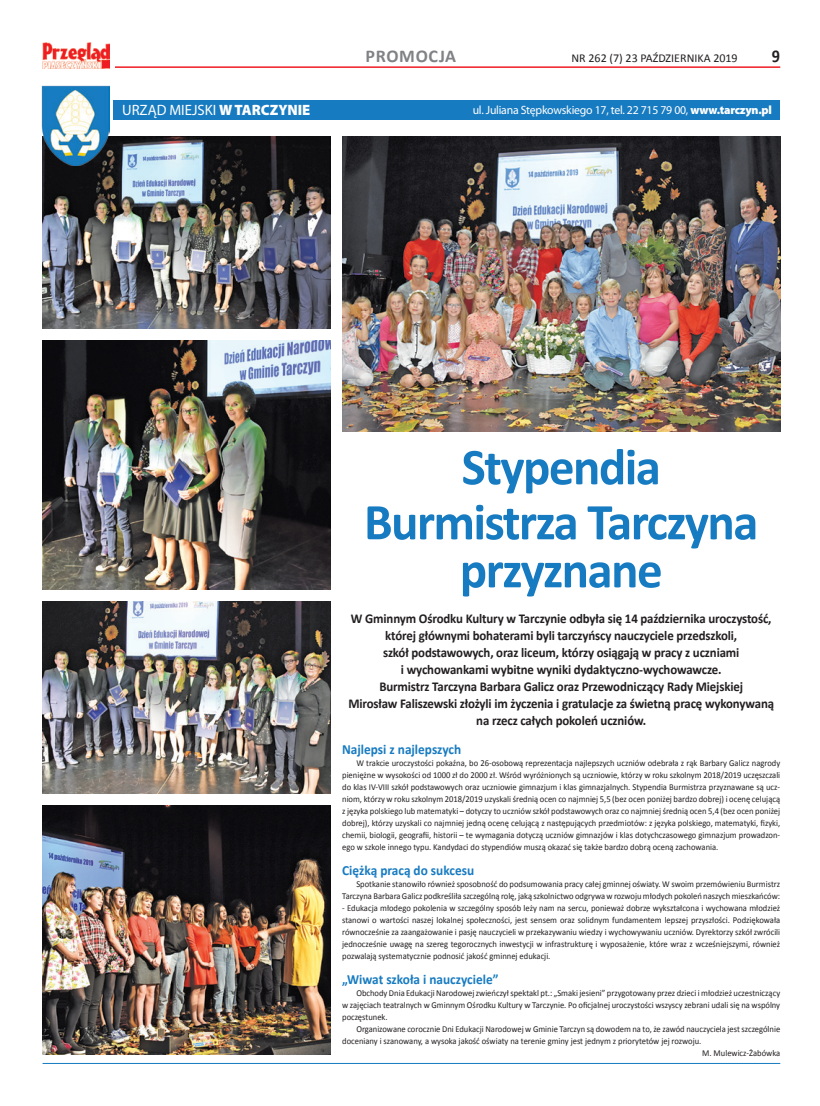
<style>
.page{position:relative;width:820px;height:1106px;background:#fff}
.page>*{position:absolute;margin:0;border:0;box-sizing:border-box;transform-origin:0 0}
.t1{font:700 52px/55px "Calibri";letter-spacing:-.03em;color:#177bc1;text-align:center}
.t2{font:700 18px "Calibri";letter-spacing:.04em;color:#808285}
.t3{font:700 18px "Calibri";color:#231f20;scale:.9 1}
.t4{font:15px "Myriad Pro";color:#fff}
.t5{font:700 14px "Calibri";color:#177bc1;scale:.95 1}
.t6{font:700 13.5px/17px "Calibri";letter-spacing:-.01em;color:#231f20;text-align:center;scale:.95 1}
.t7{font:12px "Myriad Pro";letter-spacing:-.02em;color:#fff}
.t8{font:12px "Calibri";color:#231f20}
.t9{font:9px/12px "Calibri";color:#231f20;text-align:justify;scale:.95 1}
.s1{font-weight:900}
</style>
<div class="page">
<hr style="left:43px;top:66px;width:737px;height:2px;background:#ee1d23">
<div style="left:43px;top:42px;width:71px;height:26px;background:#fff"></div>
<img style="left:43px;top:42px;width:67px;height:26px">
<img style="left:43px;top:601px;width:288px;height:192px">
<img style="left:43px;top:136px;width:288px;height:192px">
<img style="left:43px;top:805px;width:288px;height:249px">
<img style="left:43px;top:340px;width:288px;height:249px">
<div style="left:113px;top:100px;width:666px;height:20px;background:#177bc1"></div>
<img style="left:42px;top:85px;width:67px;height:81px">
<img style="left:342px;top:136px;width:438px;height:295px">
<hr style="left:43px;top:1062px;width:737px;height:1px;background:#177bc1">
<h2 class="t2" style="left:365px;top:45px;width:92px">PROMOCJA</h2>
<h3 class="t8" style="left:571px;top:51px;width:168px">NR 262 (7) 23 PAŹDZIERNIKA 2019</h3>
<h2 class="t3" style="left:771px;top:45px;width:11px">9</h2>
<h3 class="t4" style="left:122px;top:102px;width:190px">Urząd Miejski <span class="s1">w Tarczynie</span></h3>
<h3 class="t7" style="left:472px;top:104px;width:300px">ul. Juliana Stępkowskiego 17, tel. 22 715 79 00, <span class="s1">www.tarczyn.pl</span></h3>
<h1 class="t1" style="left:364px;top:439px;width:396px">Stypendia<br>Burmistrza Tarczyna</h1>
<h1 class="t1" style="left:459px;top:542px;width:204px">przyznane</h1>
<p class="t6" style="left:348px;top:609px;width:449px">W Gminnym Ośrodku Kultury w Tarczynie odbyła się 14 października uroczystość, której głównymi bohaterami byli tarczyńscy nauczyciele przedszkoli,<br>szkół podstawowych, oraz liceum, którzy osiągają w pracy z uczniami<br>i wychowankami wybitne wyniki dydaktyczno-wychowawcze.<br>Burmistrz Tarczyna Barbara Galicz oraz Przewodniczący Rady Miejskiej<br>Mirosław Faliszewski złożyli im życzenia i gratulacje za świetną pracę wykonywaną na rzecz całych pokoleń uczniów.</p>
<h3 class="t5" style="left:342px;top:741px;width:127px">Najlepsi z najlepszych</h3>
<p class="t9" style="left:342px;top:757px;width:462px;text-indent:14px">W trakcie uroczystości pokaźna, bo 26-osobową reprezentacja najlepszych uczniów odebrała z rąk Barbary Galicz nagrody pieniężne w wysokości od 1000 zł do 2000 zł. Wśród wyróżnionych są uczniowie, którzy w roku szkolnym 2018/2019 uczęszczali do klas IV-VIII szkół podstawowych oraz uczniowie gimnazjum i klas gimnazjalnych. Stypendia Burmistrza przyznawane są ucz&shy;niom, którzy w roku szkolnym 2018/2019 uzyskali średnią ocen co najmniej 5,5 (bez ocen poniżej bardzo dobrej) i ocenę celującą z języka polskiego lub matematyki – dotyczy to uczniów szkół podstawowych oraz co najmniej średnią ocen 5,4 (bez ocen poniżej dobrej), którzy uzyskali co najmniej jedną ocenę celującą z następujących przedmiotów: z języka polskiego, matematyki, fizyki, chemii, biologii, geografii, historii – te wymagania dotyczą uczniów gimnazjów i klas dotychczasowego gimnazjum prowadzon&shy;ego w szkole innego typu. Kandydaci do stypendiów muszą okazać się także bardzo dobrą oceną zachowania.</p>
<h3 class="t5" style="left:342px;top:861px;width:140px">Ciężką pracą do sukcesu</h3>
<p class="t9" style="left:342px;top:878px;width:462px;text-align:right">Spotkanie stanowiło również sposobność do podsumowania pracy całej gminnej oświaty. W swoim przemówieniu Burmistrz<br>Tarczyna Barbara Galicz podkreśliła szczególną rolę, jaką szkolnictwo odgrywa w rozwoju młodych pokoleń naszych mieszkańców:</p>
<p class="t9" style="left:342px;top:902px;width:462px">- Edukacja młodego pokolenia w szczególny sposób leży nam na sercu, ponieważ dobrze wykształcona i wychowana młodzież stanowi o wartości naszej lokalnej społeczności, jest sensem oraz solidnym fundamentem lepszej przyszłości. Podziękowała równocześnie za zaangażowanie i pasję nauczycieli w przekazywaniu wiedzy i wychowywaniu uczniów. Dyrektorzy szkół zwrócili jednocześnie uwagę na szereg tegorocznych inwestycji w infrastrukturę i wyposażenie, które wraz z wcześniejszymi, również pozwalają systematycznie podnosić jakość gminnej edukacji.</p>
<h3 class="t5" style="left:342px;top:970px;width:166px">„Wiwat szkoła i nauczyciele”</h3>
<p class="t9" style="left:342px;top:986px;width:462px;text-indent:14px">Obchody Dnia Edukacji Narodowej zwieńczył spektakl pt.: „Smaki jesieni” przygotowany przez dzieci i młodzież uczestniczący w zajęciach teatralnych w Gminnym Ośrodku Kultury w Tarczynie. Po oficjalnej uroczystości wszyscy zebrani udali się na wspólny poczęstunek.</p>
<p class="t9" style="left:356px;top:1022px;width:447px">Organizowane corocznie Dni Edukacji Narodowej w Gminie Tarczyn są dowodem na to, że zawód nauczyciela jest szczególnie</p>
<p class="t9" style="left:342px;top:1034px;width:379px">doceniany i szanowany, a wysoka jakość oświaty na terenie gminy jest jednym z priorytetów jej rozwoju.</p>
<p class="t9" style="left:701px;top:1046px;width:84px">M. Mulewicz-Żabówka</p>
</div>
